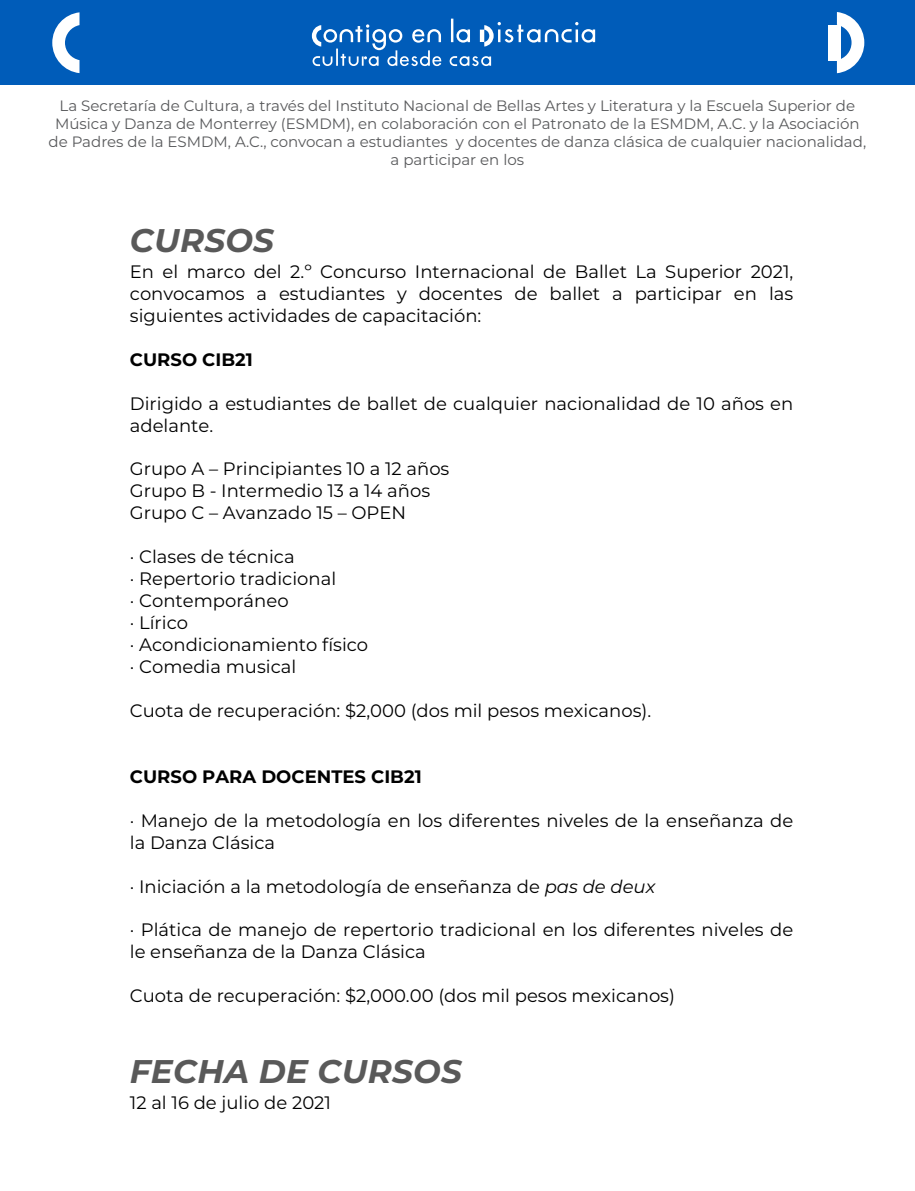
<style>
.page{position:relative;width:915px;height:1191px;background:#fff}
.page>*{position:absolute;margin:0;border:0;box-sizing:border-box;transform-origin:0 0}
.t1{font:italic 700 32.7px "Montserrat";letter-spacing:.005em;color:#595959}
.t2{font:18px/21.9px "Montserrat";color:#000}
.t3{font:700 18px "Montserrat";color:#000}
.t4{font:15px/18px "Montserrat";color:#58595b;text-align:center}
.s1{font-style:italic}
</style>
<div class="page">
<div style="left:0;top:0;width:914px;height:84px;background:#005cb9"></div>
<svg style="left:312px;top:19px;width:283px;height:47px"></svg>
<svg style="left:52px;top:12px;width:27px;height:61px"></svg>
<div style="left:827px;top:25px;width:13px;height:35px;background:#fff"></div>
<svg style="left:836px;top:12px;width:28px;height:61px"></svg>
<p class="t4" style="left:49px;top:96px;width:818px">La Secretaría de Cultura, a través del Instituto Nacional de Bellas Artes y Literatura y la Escuela Superior de Música y Danza de Monterrey (ESMDM), en colaboración con el Patronato de la ESMDM, A.C. y la Asociación de Padres de la ESMDM, A.C., convocan a estudiantes y docentes de danza clásica de cualquier nacionalidad, a participar en los</p>
<h1 class="t1" style="left:130px;top:217px;width:146px">CURSOS</h1>
<p class="t2" style="left:130px;top:260px;width:664px;text-align:justify">En el marco del 2.º Concurso Internacional de Ballet La Superior 2021, convocamos a estudiantes y docentes de ballet a participar en las siguientes actividades de capacitación:</p>
<p class="t3" style="left:130px;top:346px;width:124px">CURSO CIB21</p>
<p class="t2" style="left:130px;top:392px;width:664px">Dirigido a estudiantes de ballet de cualquier nacionalidad de 10 años en adelante.</p>
<p class="t2" style="left:130px;top:457px;width:321px">Grupo A – Principiantes 10 a 12 años<br>Grupo B - Intermedio 13 a 14 años<br>Grupo C – Avanzado 15 – OPEN</p>
<p class="t2" style="left:130px;top:545px;width:240px">· Clases de técnica<br>· Repertorio tradicional<br>· Contemporáneo<br>· Lírico<br>· Acondicionamiento físico · Comedia musical</p>
<p class="t2" style="left:130px;top:699px;width:522px">Cuota de recuperación: $2,000 (dos mil pesos mexicanos).</p>
<p class="t3" style="left:130px;top:763px;width:293px">CURSO PARA DOCENTES CIB21</p>
<p class="t2" style="left:130px;top:809px;width:664px">· Manejo de la metodología en los diferentes niveles de la enseñanza de la Danza Clásica</p>
<p class="t2" style="left:130px;top:874px;width:527px">· Iniciación a la metodología de enseñanza de <span class="s1">pas de deux</span></p>
<p class="t2" style="left:130px;top:918px;width:664px">· Plática de manejo de repertorio tradicional en los diferentes niveles de le enseñanza de la Danza Clásica</p>
<p class="t2" style="left:130px;top:984px;width:546px">Cuota de recuperación: $2,000.00 (dos mil pesos mexicanos)</p>
<h1 class="t1" style="left:130px;top:1047px;width:333px">FECHA DE CURSOS</h1>
<p class="t2" style="left:130px;top:1090px;width:202px">12 al 16 de julio de 2021</p>
</div>
